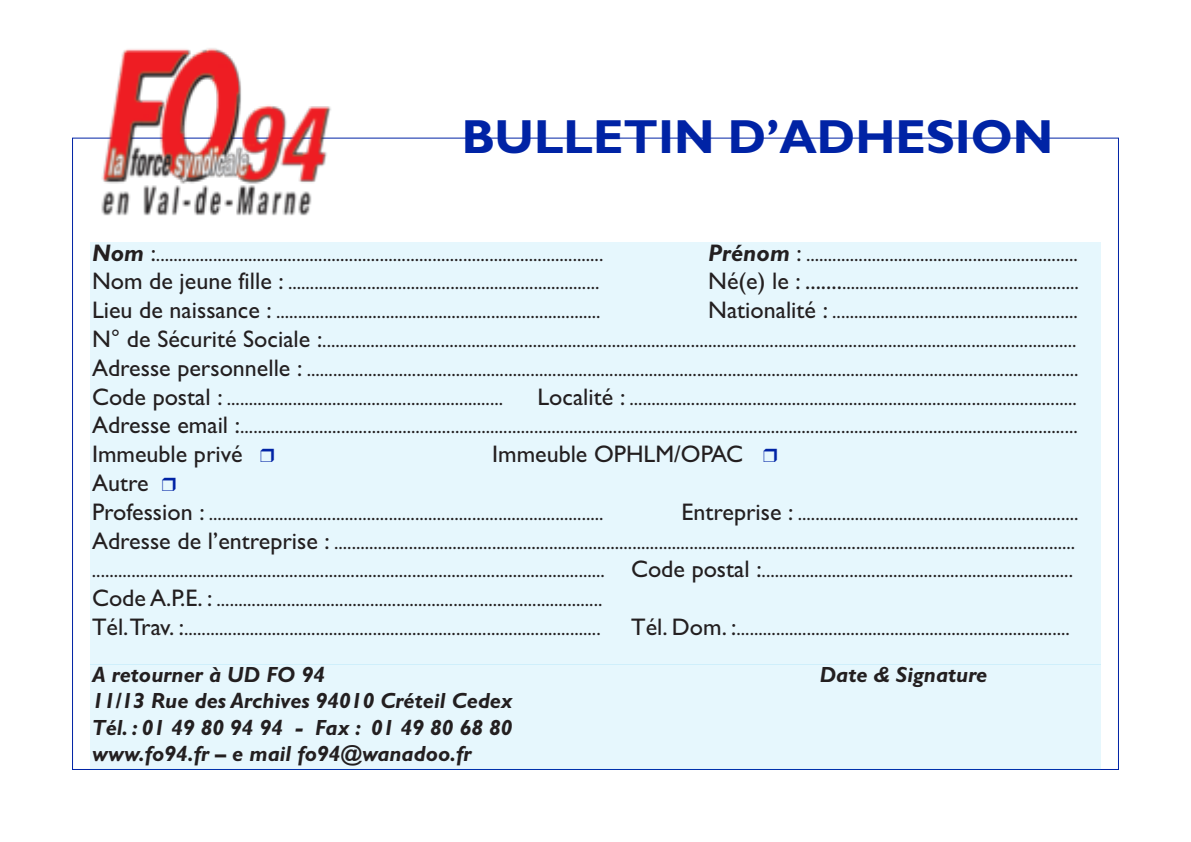
<style>
.page{position:relative;width:1191px;height:842px;background:#fff}
.page>*{position:absolute;margin:0;border:0;box-sizing:border-box;transform-origin:0 0}
.t1{font:700 48px "Gill Sans";color:#0023a5}
.t2{font:24px "Gill Sans";color:#231f20}
.t3{font:italic 700 22px/26.4px "Gill Sans";color:#231f20;text-align:justify}
.t4{font:20px/28.8px "Gill Sans";color:#231f20;text-align:justify}
.s1{font-weight:700;font-style:italic;font-size:24px}
.s2{font-size:24px}
</style>
<div class="page">
<div style="left:90px;top:665px;width:1010px;height:105px;background:#e6f7fd"></div>
<div style="left:90px;top:242px;width:1010px;height:423px;background:#e6f7fd"></div>
<img style="left:95px;top:48px;width:241px;height:168px">
<h1 class="t1" style="left:462px;top:108px;width:593px">BULLETIN D’ADHESION</h1>
<p class="t4" style="left:92px;top:239px;width:513px"><span class="s1">Nom</span> <span class="s2">:</span>......................................................................................................</p>
<p class="t4" style="left:708px;top:239px;width:371px"><span class="s1">Prénom</span> <span class="s2">:</span> ..............................................................</p>
<p class="t4" style="left:92px;top:268px;width:509px"><span class="s2">Nom de jeune fille :</span> .......................................................................</p>
<p class="t4" style="left:708px;top:268px;width:372px"><span class="s2">Né(e) le : .......</span>......................................................</p>
<p class="t4" style="left:92px;top:297px;width:510px"><span class="s2">Lieu de naissance :</span> ..........................................................................</p>
<p class="t4" style="left:92px;top:297px;width:988px;text-indent:616px"><span class="s2">Nationalité :</span> ........................................................<br><span class="s2">N° de Sécurité Sociale :</span>............................................................................................................................................................................<br><span class="s2">Adresse personnelle :</span> ................................................................................................................................................................................<br><span class="s2">Code postal :</span> ...............................................................</p>
<p class="t4" style="left:92px;top:383px;width:987px;text-align:right"><span class="s2">Localité :</span> ......................................................................................................<br><span class="s2">Adresse email :</span>...............................................................................................................................................................................................</p>
<p class="t2" style="left:92px;top:440px;width:152px">Immeuble privé</p>
<p class="t2" style="left:492px;top:440px;width:252px">Immeuble OPHLM/OPAC</p>
<p class="t2" style="left:92px;top:469px;width:58px">Autre</p>
<p class="t4" style="left:92px;top:498px;width:513px"><span class="s2">Profession :</span> ..........................................................................................</p>
<p class="t4" style="left:92px;top:498px;width:988px;text-align:left;text-indent:589px"><span class="s2">Entreprise :</span> ................................................................<br><span class="s2">Adresse de l’entreprise :</span> ......................................................................................................................................................................... ..................................................................................................................... <span class="s2">Code postal :</span>.......................................................................<br><span class="s2">Code A.P.E. :</span> ........................................................................................<br><span class="s2">Tél.Trav. :</span>...............................................................................................</p>
<p class="t4" style="left:631px;top:614px;width:440px"><span class="s2">Tél. Dom. :</span>............................................................................</p>
<p class="t3" style="left:92px;top:661px;width:234px">A retourner à UD FO 94</p>
<p class="t3" style="left:819px;top:661px;width:169px">Date &amp; Signature</p>
<p class="t3" style="left:92px;top:687px;width:422px">11/13 Rue des Archives 94010 Créteil Cedex Tél. : 01 49 80 94 94 - Fax : 01 49 80 68 80 www.fo94.fr – e mail fo94@wanadoo.fr</p>
</div>
